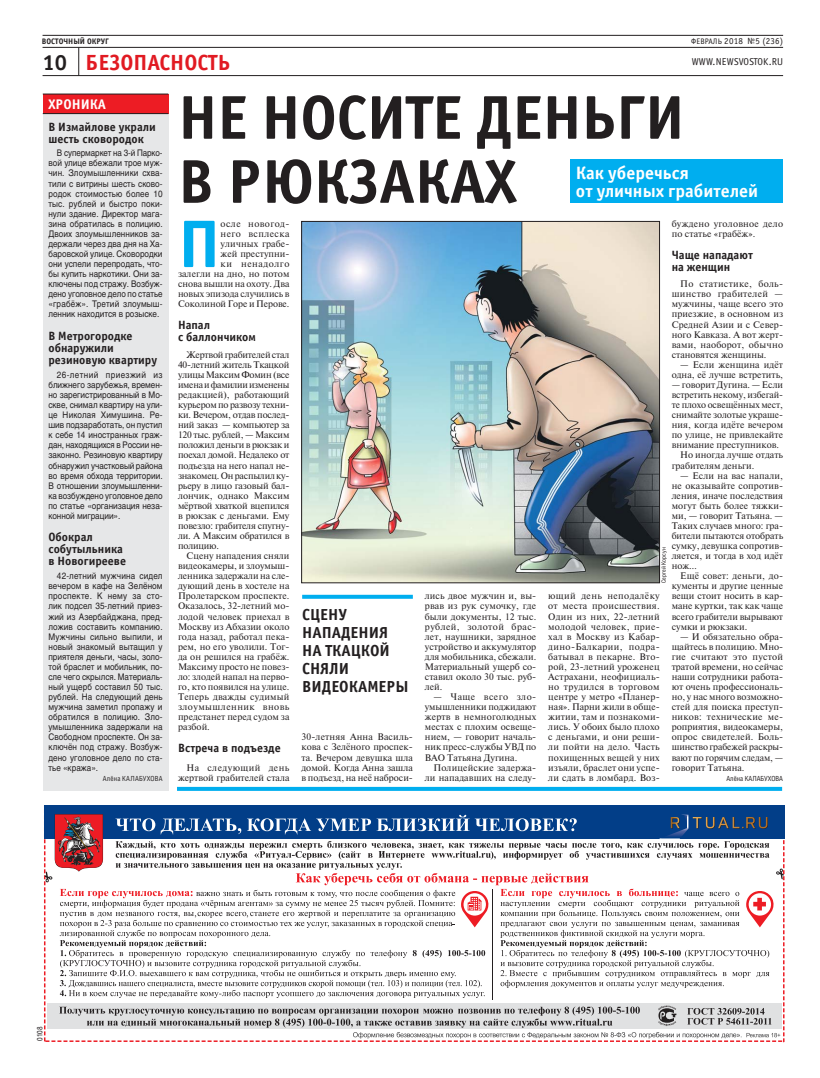
<style>
.page{position:relative;width:820px;height:1078px;background:#fff}
.page>*{position:absolute;margin:0;border:0;box-sizing:border-box;transform-origin:0 0}
.t1{font:700 67.5px "Officina Sans C";color:#00aeef}
.t2{font:700 62px/64px "Officina Sans C";letter-spacing:-.01em;color:#231f20}
.t3{font:700 22px "Officina Sans C";color:#e11a22}
.t4{font:700 22px "Officina Sans C";color:#231f20}
.t5{font:700 18px/18px "Officina Sans C";color:#fff}
.t6{font:700 16px/18px "Officina Sans C";color:#231f20}
.t7{font:700 14px "Officina Sans C";color:#fff}
.t8{font:700 12px/12px "Officina Sans C";color:#231f20}
.t9{font:10px "Officina Sans C";letter-spacing:.02em;color:#231f20}
.t10{font:9.5px/10.1px "Newton C";color:#231f20;text-align:justify}
.t11{font:9.5px/10.1px "Newton C";letter-spacing:.02em;color:#231f20;text-align:right}
.t12{font:9.5px/10.1px "Newton C";letter-spacing:.025em;color:#231f20}
.t13{font:9px/10.1px "Helios";color:#231f20;text-align:justify;scale:.9 1}
.t14{font:9px/10.1px "Helios";color:#231f20;text-align:justify;scale:.89 1}
.t15{font:9px "Officina Sans C";letter-spacing:.02em;color:#231f20}
.t16{font:700 8px "Officina Sans C";color:#231f20}
.t17{font:7.5px "Helios Cond";color:#231f20}
.t18{font:7px "Helios Cond";letter-spacing:.03em;color:#231f20}
.t19{font:7px "Helios Cond";color:#231f20}
.t20{font:6px "Helios Cond";letter-spacing:.015em;color:#231f20}
.s1{font-size:8px}
</style>
<div class="page">
<hr style="left:43px;top:35px;width:739px;height:1px;background:#231f20">
<hr style="left:43px;top:47px;width:739px;height:1px;background:#231f20">
<svg style="left:78px;top:47px;width:1px;height:28px"></svg>
<div style="left:43px;top:94px;width:125px;height:696px;background:#e6e7e8"></div>
<hr style="left:43px;top:75px;width:739px;height:1px;background:#231f20">
<svg style="left:177px;top:786px;width:604px;height:4px;fill:#00aeef"></svg>
<div style="left:43px;top:94px;width:125px;height:19px;background:#ed1c24"></div>
<hr style="left:43px;top:94px;width:125px;height:1px;background:#231f20">
<hr style="left:43px;top:113px;width:125px;height:1px;background:#231f20">
<svg style="left:302px;top:594px;width:110px;height:4px"></svg>
<img style="left:303px;top:223px;width:354px;height:358px">
<div style="left:301px;top:221px;width:358px;height:362px;border:1px solid #231f20"></div>
<div style="left:570px;top:160px;width:212px;height:43px;background:#00aeef"></div>
<svg style="left:44px;top:838px;width:740px;height:203px"></svg>
<div style="left:44px;top:804px;width:740px;height:34px;background:#023e88"></div>
<div style="left:47px;top:1002px;width:734px;height:26px;background:#e0e1e2"></div>
<hr style="left:492px;top:888px;width:1px;height:111px;background:#231f20">
<svg style="left:59px;top:1005px;width:721px;height:33px"></svg>
<svg style="left:45px;top:814px;width:738px;height:183px"></svg>
<p class="t16" style="left:42px;top:37px;width:69px">ВОСТОЧНЫЙ ОКРУГ</p>
<h3 class="t4" style="left:43px;top:49px;width:26px">10</h3>
<h3 class="t3" style="left:86px;top:49px;width:146px">БЕЗОПАСНОСТЬ</h3>
<p class="t15" style="left:691px;top:38px;width:93px"><span class="s1">ФЕВРАЛЬ</span> 2018 №5 (236)</p>
<p class="t9" style="left:691px;top:58px;width:93px">WWW.NEWSVOSTOK.RU</p>
<h3 class="t7" style="left:48px;top:96px;width:59px">ХРОНИКА</h3>
<p class="t8" style="left:48px;top:121px;width:109px">В Измайлове украли шесть сковородок</p>
<p class="t14" style="left:48px;top:148px;width:130px;text-indent:9px">В супермаркет на 3-й Парко&shy;вой улице вбежали трое муж&shy;чин. Злоумышленники схва&shy;тили с витрины шесть сково&shy;родок стоимостью более 10 тыс. рублей и быстро поки&shy;нули здание. Директор мага&shy;зина обратилась в полицию.<br>Двоих злоумышленников за&shy;держали через два дня на Ха&shy;баровской улице. Сковородки они успели перепродать, что&shy;бы купить наркотики. Они за&shy;ключены под стражу. Возбуж&shy;дено уголовное дело по статье «грабёж». Третий злоумыш&shy;ленник находится в розыске.</p>
<p class="t8" style="left:48px;top:329px;width:110px">В Метрогородке обнаружили резиновую квартиру</p>
<p class="t13" style="left:48px;top:369px;width:128px;text-indent:9px">26-летний приезжий из ближнего зарубежья, времен&shy;но зарегистрированный в Мо&shy;скве, снимал квартиру на ули&shy;це Николая Химушина. Ре&shy;шив подзаработать, он пустил к себе 14 иностранных граж&shy;дан, находящихся в России не&shy;законно. Резиновую квартиру обнаружил участковый района во время обхода территории.<br>В отношении злоумышленни&shy;ка возбуждено уголовное дело по статье «организация неза&shy;конной миграции».</p>
<p class="t8" style="left:48px;top:530px;width:79px">Обокрал собутыльника в Новогирееве</p>
<p class="t13" style="left:48px;top:571px;width:128px;text-indent:9px">42-летний мужчина сидел вечером в кафе на Зелёном проспекте. К нему за сто&shy;лик подсел 35-летний приез&shy;жий из Азербайджана, пред&shy;ложив составить компанию.<br>Мужчины сильно выпили, и новый знакомый вытащил у приятеля деньги, часы, золо&shy;той браслет и мобильник, по&shy;сле чего скрылся. Материаль&shy;ный ущерб составил 50 тыс. рублей. На следующий день мужчина заметил пропажу и обратился в полицию. Зло&shy;умышленника задержали на Свободном проспекте. Он за&shy;ключён под стражу. Возбуж&shy;дено уголовное дело по ста&shy;тье «кража».</p>
<p class="t18" style="left:103px;top:775px;width:61px">Алёна КАЛАБУХОВА</p>
<h2 class="t2" style="left:178px;top:85px;width:508px">НЕ НОСИТЕ ДЕНЬГИ<br>В РЮКЗАКАХ</h2>
<h3 class="t5" style="left:575px;top:164px;width:184px">Как уберечься<br>от уличных грабителей</h3>
<h1 class="t1" style="left:178px;top:204px;width:44px">П</h1>
<p class="t10" style="left:178px;top:219px;width:113px;text-align:right">осле новогод-<br>него всплеска<br>уличных грабе-<br>жей преступни-<br>ки ненадолго<br>залегли на дно, но потом снова вышли на охоту. Два новых эпизода случились в<br>Соколиной Горе и Перове.</p>
<p class="t8" style="left:178px;top:319px;width:79px">Напал<br>с баллончиком</p>
<p class="t10" style="left:178px;top:350px;width:113px;text-indent:9px">Жертвой грабителей стал 40-летний житель Ткацкой улицы Максим Фомин (все имена и фамилии изменены редакцией), работающий курьером по развозу техни&shy;ки. Вечером, отдав послед&shy;ний заказ — компьютер за 120 тыс. рублей, — Максим положил деньги в рюкзак и поехал домой. Недалеко от подъезда на него напал не&shy;знакомец. Он распылил ку&shy;рьеру в лицо газовый бал&shy;лончик, однако Максим мёртвой хваткой вцепился в рюкзак с деньгами. Ему повезло: грабителя спугну&shy;ли. А Максим обратился в полицию.</p>
<p class="t10" style="left:178px;top:551px;width:113px;text-indent:9px">Сцену нападения сняли видеокамеры, и злоумыш&shy;ленника задержали на сле&shy;дующий день в хостеле на Пролетарском проспекте.<br>Оказалось, 32-летний мо&shy;лодой человек приехал в Москву из Абхазии около года назад, работал пека&shy;рем, но его уволили. Тог&shy;да он решился на грабёж.<br>Максиму просто не повез&shy;ло: злодей напал на перво&shy;го, кто появился на улице.<br>Теперь дважды судимый зло умышленник вновь предстанет перед судом за разбой.</p>
<p class="t8" style="left:178px;top:742px;width:104px">Встреча в подъезде</p>
<p class="t10" style="left:178px;top:763px;width:113px;text-align:right">На следующий день жертвой грабителей стала</p>
<h3 class="t6" style="left:302px;top:605px;width:108px">СЦЕНУ<br>НАПАДЕНИЯ<br>НА ТКАЦКОЙ<br>СНЯЛИ<br>ВИДЕОКАМЕРЫ</h3>
<p class="t10" style="left:301px;top:732px;width:113px">30-летняя Анна Василь&shy;кова с Зелёного проспек&shy;та. Вечером девушка шла домой. Когда Анна зашла в подъезд, на неё наброси-</p>
<p class="t10" style="left:424px;top:592px;width:113px">лись двое мужчин и, вы&shy;рвав из рук сумочку, где были документы, 12 тыс. рублей, золотой брас&shy;лет, наушники, зарядное устройство и аккумулятор для мобильника, сбежали.<br>Материальный ущерб со&shy;ставил около 30 тыс. руб&shy;лей.</p>
<p class="t10" style="left:424px;top:692px;width:113px;text-indent:9px">— Чаще всего зло&shy;умышленники поджидают жертв в немноголюдных местах с плохим освеще&shy;нием, — говорит началь&shy;ник пресс-службы УВД по ВАО Татьяна Дугина.</p>
<p class="t11" style="left:424px;top:763px;width:113px">Полицейские задержа&shy;ли нападавших на следу-</p>
<p class="t12" style="left:671px;top:219px;width:113px">буждено уголовное дело по статье «грабёж».</p>
<p class="t8" style="left:671px;top:249px;width:83px">Чаще нападают на женщин</p>
<p class="t10" style="left:671px;top:280px;width:113px;text-indent:9px">По статистике, боль&shy;шинство грабителей — мужчины, чаще всего это приезжие, в основном из Средней Азии и с Север&shy;ного Кавказа. А вот жерт&shy;вами, наоборот, обычно становятся женщины.</p>
<p class="t10" style="left:671px;top:360px;width:113px;text-align:right">— Если женщина идёт одна, её лучше встретить,</p>
<p class="t10" style="left:671px;top:380px;width:113px">— говорит Дугина. — Если</p>
<p class="t10" style="left:671px;top:390px;width:113px">встретить некому, избегай-</p>
<p class="t10" style="left:671px;top:400px;width:113px">те плохо освещённых мест,</p>
<p class="t10" style="left:671px;top:410px;width:113px">снимайте золотые украше-</p>
<p class="t10" style="left:671px;top:421px;width:113px">ния, когда идёте вечером</p>
<p class="t10" style="left:671px;top:431px;width:113px">по улице, не привлекайте</p>
<p class="t10" style="left:671px;top:441px;width:109px">внимание преступников.</p>
<p class="t10" style="left:680px;top:451px;width:104px">Но иногда лучше отдать</p>
<p class="t10" style="left:671px;top:461px;width:84px">грабителям деньги.</p>
<p class="t10" style="left:671px;top:471px;width:113px;text-indent:9px">— Если на вас напали, не оказывайте сопротив&shy;ления, иначе последствия могут быть более тяжки&shy;ми, — говорит Татьяна. — Таких случаев много: гра&shy;бители пытаются отобрать сумку, девушка сопротив&shy;ляется, и тогда в ход идёт нож…</p>
<p class="t10" style="left:671px;top:571px;width:113px;text-indent:9px">Ещё совет: деньги, до&shy;кументы и другие ценные вещи стоит носить в кар&shy;мане куртки, так как чаще всего грабители вырывают сумки и рюкзаки.</p>
<p class="t10" style="left:671px;top:632px;width:113px;text-indent:9px">— И обязательно обра&shy;щайтесь в полицию. Мно&shy;гие считают это пустой тратой времени, но сейчас наши сотрудники работа&shy;ют очень профессиональ&shy;но, у нас много возможно&shy;стей для поиска преступ&shy;ников: технические ме&shy;роприятия, видеокамеры, опрос свидетелей. Боль&shy;шинство грабежей раскры&shy;вают по горячим следам, — говорит Татьяна.</p>
<p class="t19" style="left:726px;top:775px;width:58px">Алёна КАЛАБУХОВА</p>
<p class="t20" style="left:661px;top:583px;width:37px;rotate:-90deg">Сергей Корсун</p>
<p class="t10" style="left:548px;top:592px;width:113px">ющий день неподалёку от места происшествия.<br>Один из них, 22-летний молодой человек, прие&shy;хал в Москву из Кабар&shy;дино-Балкарии, подра&shy;батывал в пекарне. Вто&shy;рой, 23-летний уроженец Астрахани, неофициаль&shy;но трудился в торговом центре у метро «Планер&shy;ная». Парни жили в обще&shy;житии, там и познакоми&shy;лись. У обоих было плохо с деньгами, и они реши&shy;ли пойти на дело. Часть похищенных вещей у них изъяли, браслет они успе&shy;ли сдать в ломбард. Воз-</p>
<p class="t17" style="left:37px;top:1040px;width:16px;rotate:-90deg">0108</p>
</div>
